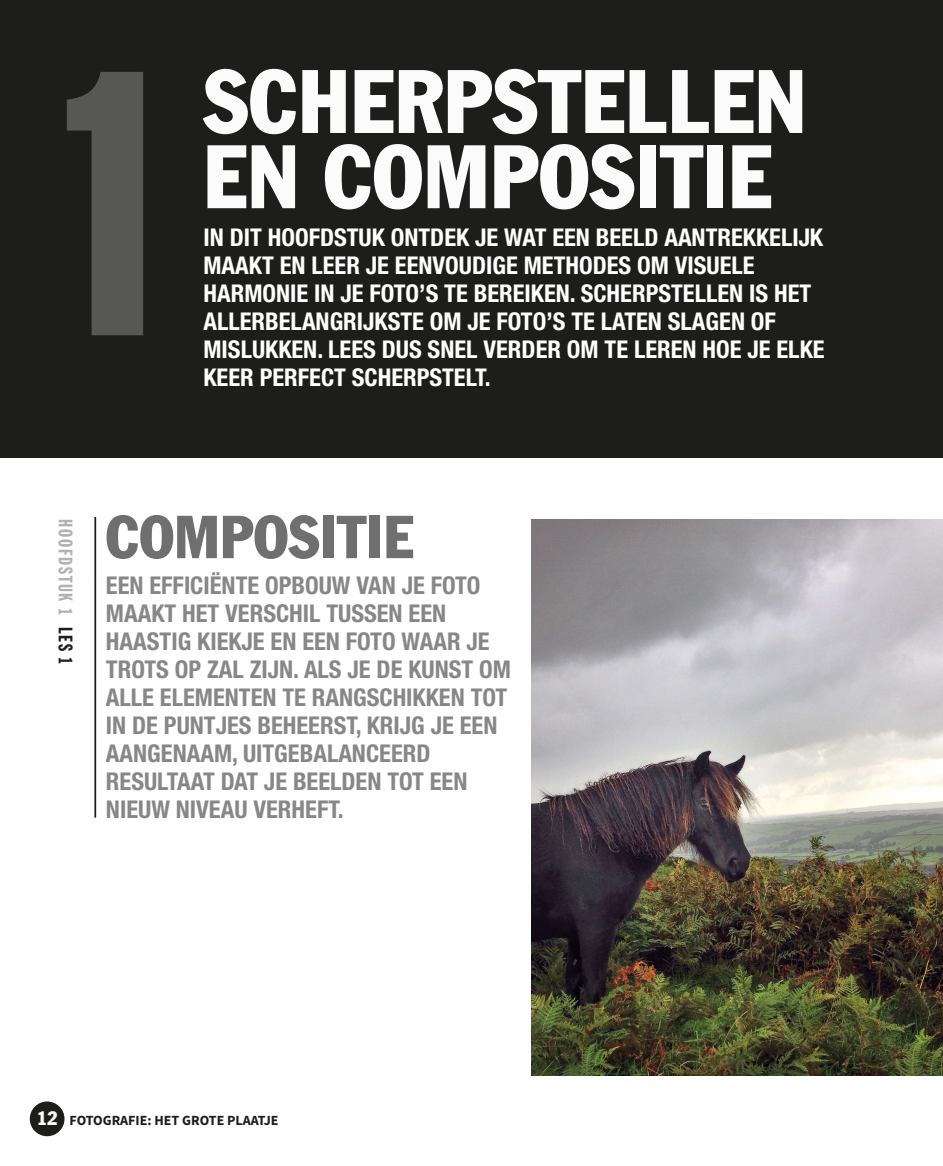
<style>
.page{position:relative;width:943px;height:1166px;background:#fff}
.page>*{position:absolute;margin:0;border:0;box-sizing:border-box;transform-origin:0 0}
.t1{font:900 376.25px "Interstate Compressed";color:#575756}
.t2{font:condensed 88.38px/75.2px "Franklin Gothic";letter-spacing:.01em;color:#fbfbfb}
.t3{font:condensed 59.5px "Franklin Gothic";letter-spacing:.01em;color:#706f6f}
.t4{font:700 condensed 24.5px/28px "Helvetica Neue LT Pro";color:#fff}
.t5{font:700 condensed 24.5px/28px "Helvetica Neue LT Pro";color:#878787}
.t6{font:19.25px "Franklin Gothic Extra Cond";letter-spacing:.09em;color:#b3b2b2}
.t7{font:700 14px "Source Sans 3";color:#1d1d1b}
.s1{color:#1d1d1b}
.s2{font-family:"Franklin Gothic";font-weight:400;font-stretch:condensed;font-size:19.25px;color:#fbfbfb}
</style>
<div class="page">
<img style="left:531px;top:519px;width:412px;height:556px">
<div style="left:30px;top:1101px;width:34px;height:35px;background:#1d1d1b;border-radius:50%"></div>
<div style="left:0;top:0;width:943px;height:457px;background:#1d1d1b"></div>
<hr style="left:94px;top:517px;width:2px;height:59px;background:#1d1d1b">
<hr style="left:94px;top:576px;width:2px;height:241px;background:#1d1d1b">
<h1 class="t1" style="left:64px;top:-4px;width:94px">1</h1>
<h2 class="t2" style="left:203px;top:63px;width:604px">SCHERPSTELLEN<br>EN COMPOSITIE</h2>
<p class="t4" style="left:203px;top:224px;width:622px">IN DIT HOOFDSTUK ONTDEK JE WAT EEN BEELD AANTREKKELIJK MAAKT EN LEER JE EENVOUDIGE METHODES OM VISUELE HARMONIE IN JE FOTO’S TE BEREIKEN. SCHERPSTELLEN IS HET ALLERBELANGRIJKSTE OM JE FOTO’S TE LATEN SLAGEN OF MISLUKKEN. LEES DUS SNEL VERDER OM TE LEREN HOE JE ELKE KEER PERFECT SCHERPSTELT.</p>
<p class="t6" style="left:76px;top:519px;width:146px;rotate:90deg">HOOFDSTUK 1 <span class="s1">LES 1</span></p>
<h3 class="t3" style="left:106px;top:501px;width:309px">COMPOSITIE</h3>
<p class="t5" style="left:106px;top:571px;width:406px">EEN EFFICIËNTE OPBOUW VAN JE FOTO<br>MAAKT HET VERSCHIL TUSSEN EEN<br>HAASTIG KIEKJE EN EEN FOTO WAAR JE<br>TROTS OP ZAL ZIJN. ALS JE DE KUNST OM<br>ALLE ELEMENTEN TE RANGSCHIKKEN TOT<br>IN DE PUNTJES BEHEERST, KRIJG JE EEN<br>AANGENAAM, UITGEBALANCEERD<br>RESULTAAT DAT JE BEELDEN TOT EEN<br>NIEUW NIVEAU VERHEFT.</p>
<p class="t7" style="left:37px;top:1111px;width:243px"><span class="s2">12</span> FOTOGRAF IE: HET GROTE PLAATJE</p>
</div>
